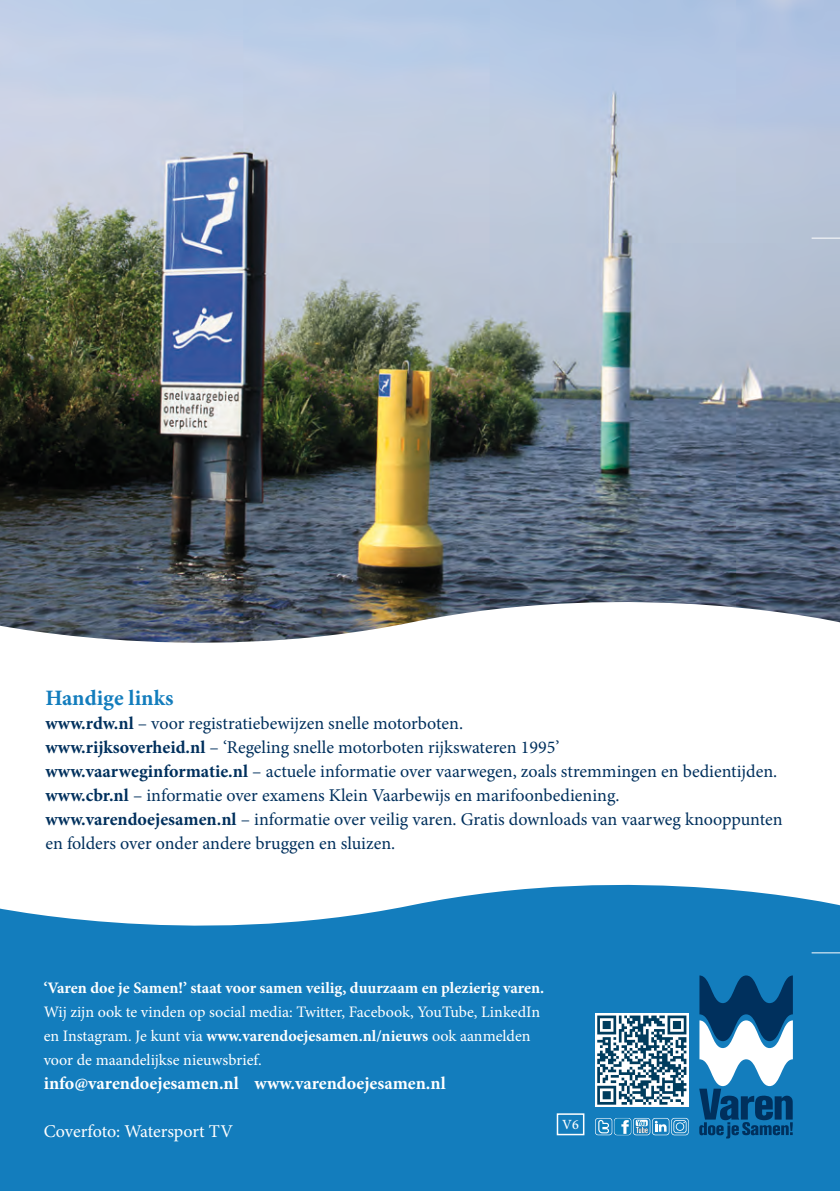
<style>
.page{position:relative;width:840px;height:1191px;background:#fff}
.page>*{position:absolute;margin:0;border:0;box-sizing:border-box;transform-origin:0 0}
.platte_tekst{font:700 22px "Minion Pro";color:#137dbd}
.platte_tekst-2{font:18px/24px "Minion Pro";color:#00305d}
.platte_tekst-3{font:700 18px "Minion Pro";color:#fff}
.platte_tekst-4{font:18px "Minion Pro";letter-spacing:-.005em;color:#fff}
.platte_tekst-5{font:16px/24px "Minion Pro";color:#fff}
.platte_tekst-6{font:700 16px "Minion Pro";color:#fff}
.inspring_4mm{font:500 14px "Minion Pro";color:#fff}
.s1{font-weight:700}
</style>
<div class="page">
<img style="left:0;top:0;width:839px;height:576px">
<svg style="left:0;top:576px;width:839px;height:67px"></svg>
<svg style="left:0;top:884px;width:839px;height:307px;background:#2587c2"></svg>
<svg style="left:594px;top:1013px;width:94px;height:93px"></svg>
<svg style="left:597px;top:1015px;width:89px;height:89px"></svg>
<div style="left:556px;top:1113px;width:28px;height:22px;border:2px solid #fff"></div>
<svg style="left:594px;top:1118px;width:94px;height:17px;background:#58a3ce"></svg>
<svg style="left:698px;top:975px;width:94px;height:163px"></svg>
<svg style="left:811px;top:238px;width:28px;height:1px"></svg>
<svg style="left:811px;top:952px;width:28px;height:1px"></svg>
<p class="platte_tekst" style="left:45px;top:682px;width:129px">Handige links</p>
<p class="platte_tekst-2" style="left:45px;top:711px;width:419px"><span class="s1">www.rdw.nl</span> – voor registratiebewijzen snelle motorboten.</p>
<p class="platte_tekst-2" style="left:45px;top:735px;width:515px"><span class="s1">www.rijksoverheid.nl</span> – ‘Regeling snelle motorboten rijkswateren 1995’</p>
<p class="platte_tekst-2" style="left:45px;top:759px;width:733px"><span class="s1">www.vaarweginformatie.nl</span> – actuele informatie over vaarwegen, zoals stremmingen en bedientijden.</p>
<p class="platte_tekst-2" style="left:45px;top:783px;width:575px"><span class="s1">www.cbr.nl</span> – informatie over examens Klein Vaarbewijs en marifoonbediening.</p>
<p class="platte_tekst-2" style="left:45px;top:807px;width:738px"><span class="s1">www.varendoejesamen.nl</span> – informatie over veilig varen. Gratis downloads van vaarweg knooppunten en folders over onder andere bruggen en sluizen.</p>
<p class="platte_tekst-6" style="left:44px;top:976px;width:502px">‘Varen doe je Samen!’ staat voor samen veilig, duurzaam en plezierig varen.</p>
<p class="platte_tekst-5" style="left:44px;top:1000px;width:497px">Wij zijn ook te vinden op social media: Twitter, Facebook, YouTube, LinkedIn en Instagram. Je kunt via <span class="s1">www.varendoejesamen.nl/nieuws</span> ook aanmelden voor de maandelijkse nieuwsbrief.</p>
<p class="platte_tekst-3" style="left:44px;top:1070px;width:403px">info@varendoejesamen.nl www.varendoejesamen.nl</p>
<p class="platte_tekst-4" style="left:44px;top:1119px;width:191px">Coverfoto: Watersport TV</p>
<p class="inspring_4mm" style="left:562px;top:1115px;width:18px">V6</p>
</div>
